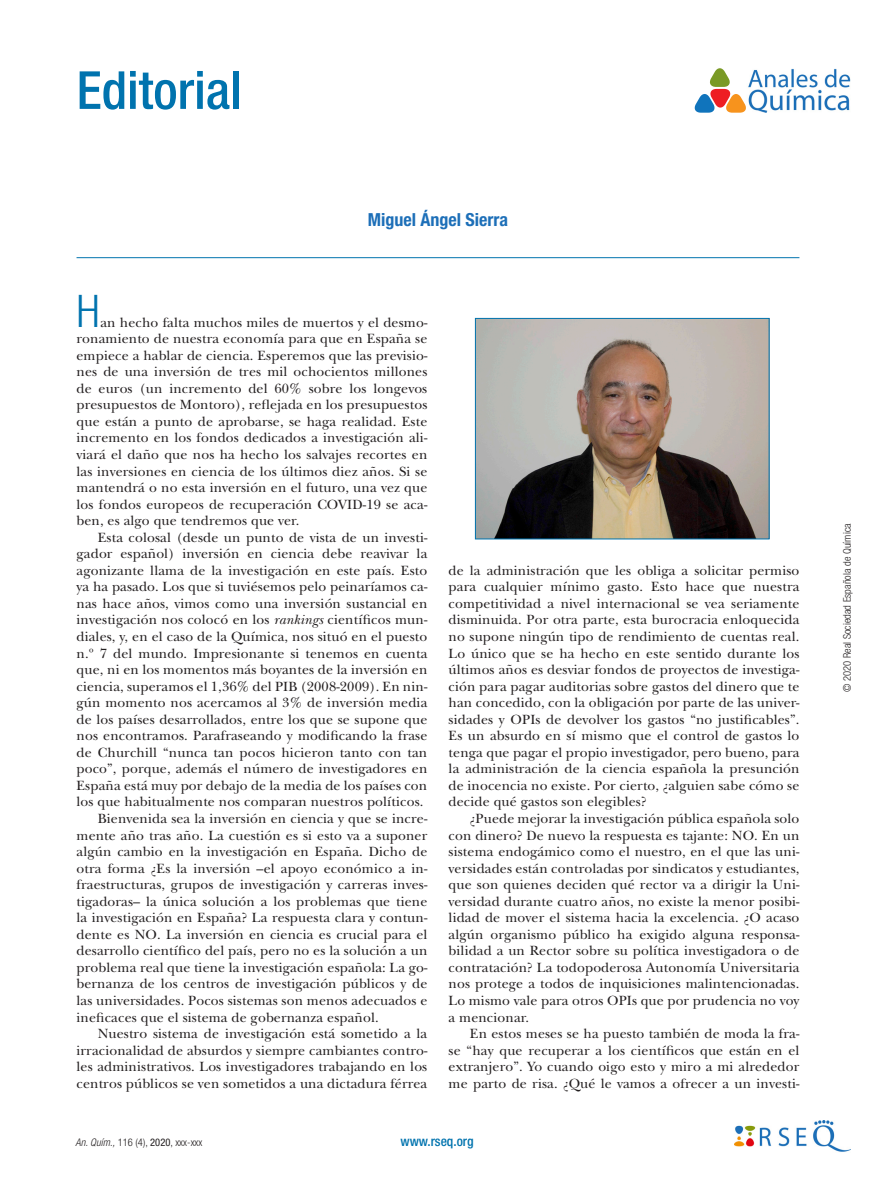
<style>
.page{position:relative;width:893px;height:1191px;background:#fff}
.page>*{position:absolute;margin:0;border:0;box-sizing:border-box;transform-origin:0 0}
.autores{font:500 condensed 52.5px "Helvetica Neue LT Std";color:#0073ae}
.texto_sin_sangria{font:300 condensed 45px "Helvetica Neue LT Std";color:#0073ae}
.autores-2{font:700 condensed 18px "Helvetica Neue LT Std";color:#1d6fb8}
.texto_corrido{font:13.95px/16.5px "New Baskerville Std";letter-spacing:.01em;color:#231f20;text-align:justify}
.texto_sin_sangria-2{font:13.95px/16.5px "New Baskerville Std";letter-spacing:.01em;color:#231f20;text-align:justify}
.t1{font:500 condensed 13.5px "Helvetica Neue LT Std";color:#0073ae}
.t2{font:300 condensed 10.5px "Helvetica Neue LT Std";letter-spacing:.005em;color:#231f20}
.s1{font-style:italic}
.s2{font-weight:400}
</style>
<div class="page">
<img style="left:734px;top:1120px;width:117px;height:32px">
<hr style="left:77px;top:257px;width:722px;height:1px;background:#0073ae">
<img style="left:477px;top:320px;width:290px;height:217px">
<div style="left:475px;top:318px;width:294px;height:221px;border:1px solid #0073ae"></div>
<img style="left:770px;top:68px;width:80px;height:43px">
<svg style="left:695px;top:68px;width:75px;height:45px"></svg>
<p class="autores" style="left:77px;top:59px;width:167px">Editorial</p>
<p class="autores-2" style="left:368px;top:209px;width:142px">Miguel Ángel Sierra</p>
<p class="texto_sin_sangria" style="left:77px;top:285px;width:25px">H</p>
<p class="texto_sin_sangria-2" style="left:77px;top:314px;width:352px;text-indent:24px">an hecho falta muchos miles de muertos y el desmo&shy;ronamiento de nuestra economía para que en España se empiece a hablar de ciencia. Esperemos que las previsio&shy;nes de una inversión de tres mil ochocientos millones de euros (un incremento del 60% sobre los longevos presupuestos de Montoro), reflejada en los presupuestos que están a punto de aprobarse, se haga realidad. Este incremento en los fondos dedicados a investigación ali&shy;viará el daño que nos ha hecho los salvajes recortes en las inversiones en ciencia de los últimos diez años. Si se mantendrá o no esta inversión en el futuro, una vez que los fondos europeos de recuperación COVID-19 se aca&shy;ben, es algo que tendremos que ver.</p>
<p class="texto_corrido" style="left:77px;top:529px;width:352px;text-indent:21px">Esta colosal (desde un punto de vista de un investi&shy;gador español) inversión en ciencia debe reavivar la agonizante llama de la investigación en este país. Esto ya ha pasado. Los que si tuviésemos pelo peinaríamos ca&shy;nas hace años, vimos como una inversión sustancial en investigación nos colocó en los <span class="s1">rankings</span> científicos mun&shy;diales, y, en el caso de la Química, nos situó en el puesto n.º 7 del mundo. Impresionante si tenemos en cuenta que, ni en los momentos más boyantes de la inversión en ciencia, superamos el 1,36% del PIB (2008-2009). En nin&shy;gún momento nos acercamos al 3% de inversión media de los países desarrollados, entre los que se supone que nos encontramos. Parafraseando y modificando la frase de Churchill “nunca tan pocos hicieron tanto con tan poco”, porque, además el número de investigadores en España está muy por debajo de la media de los países con los que habitualmente nos comparan nuestros políticos.</p>
<p class="texto_corrido" style="left:77px;top:810px;width:352px;text-indent:21px">Bienvenida sea la inversión en ciencia y que se incre&shy;mente año tras año. La cuestión es si esto va a suponer algún cambio en la investigación en España. Dicho de otra forma ¿Es la inversión –el apoyo económico a in&shy;fraestructuras, grupos de investigación y carreras inves&shy;tigadoras– la única solución a los problemas que tiene la investigación en España? La respuesta clara y contun&shy;dente es NO. La inversión en ciencia es crucial para el desarrollo científico del país, pero no es la solución a un problema real que tiene la investigación española: La go&shy;bernanza de los centros de investigación públicos y de las universidades. Pocos sistemas son menos adecuados e ineficaces que el sistema de gobernanza español.</p>
<p class="texto_corrido" style="left:77px;top:1025px;width:352px;text-indent:21px">Nuestro sistema de investigación está sometido a la irracionalidad de absurdos y siempre cambiantes contro&shy;les administrativos. Los investigadores trabajando en los centros públicos se ven sometidos a una dictadura férrea</p>
<p class="texto_corrido" style="left:449px;top:562px;width:352px">de la administración que les obliga a solicitar permiso para cualquier mínimo gasto. Esto hace que nuestra competitividad a nivel internacional se vea seriamente disminuida. Por otra parte, esta burocracia enloquecida no supone ningún tipo de rendimiento de cuentas real.<br>Lo único que se ha hecho en este sentido durante los últimos años es desviar fondos de proyectos de investiga&shy;ción para pagar auditorias sobre gastos del dinero que te han concedido, con la obligación por parte de las univer&shy;sidades y OPIs de devolver los gastos “no justificables”.<br>Es un absurdo en sí mismo que el control de gastos lo tenga que pagar el propio investigador, pero bueno, para la administración de la ciencia española la presunción de inocencia no existe. Por cierto, ¿alguien sabe cómo se decide qué gastos son elegibles?</p>
<p class="texto_corrido" style="left:449px;top:810px;width:352px;text-indent:21px">¿Puede mejorar la investigación pública española solo con dinero? De nuevo la respuesta es tajante: NO. En un sistema endogámico como el nuestro, en el que las uni&shy;versidades están controladas por sindicatos y estudiantes, que son quienes deciden qué rector va a dirigir la Uni&shy;versidad durante cuatro años, no existe la menor posibi&shy;lidad de mover el sistema hacia la excelencia. ¿O acaso algún organismo público ha exigido alguna responsa&shy;bilidad a un Rector sobre su política investigadora o de contratación? La todopoderosa Autonomía Universitaria nos protege a todos de inquisiciones malintencionadas.<br>Lo mismo vale para otros OPIs que por prudencia no voy a mencionar.</p>
<p class="texto_corrido" style="left:449px;top:1025px;width:352px;text-indent:21px">En estos meses se ha puesto también de moda la fra&shy;se “hay que recuperar a los científicos que están en el extranjero”. Yo cuando oigo esto y miro a mi alrededor me parto de risa. ¿Qué le vamos a ofrecer a un investi-</p>
<p class="t2" style="left:75px;top:1136px;width:129px"><span class="s1">An. Quím</span>.<span class="s1">,</span> 116 (4), <span class="s2">2020</span>, xxx-xxx</p>
<p class="t1" style="left:400px;top:1133px;width:75px">www.rseq.org</p>
<p class="t2" style="left:841px;top:692px;width:170px;rotate:-90deg">© 2020 Real Sociedad Española de Química</p>
</div>
